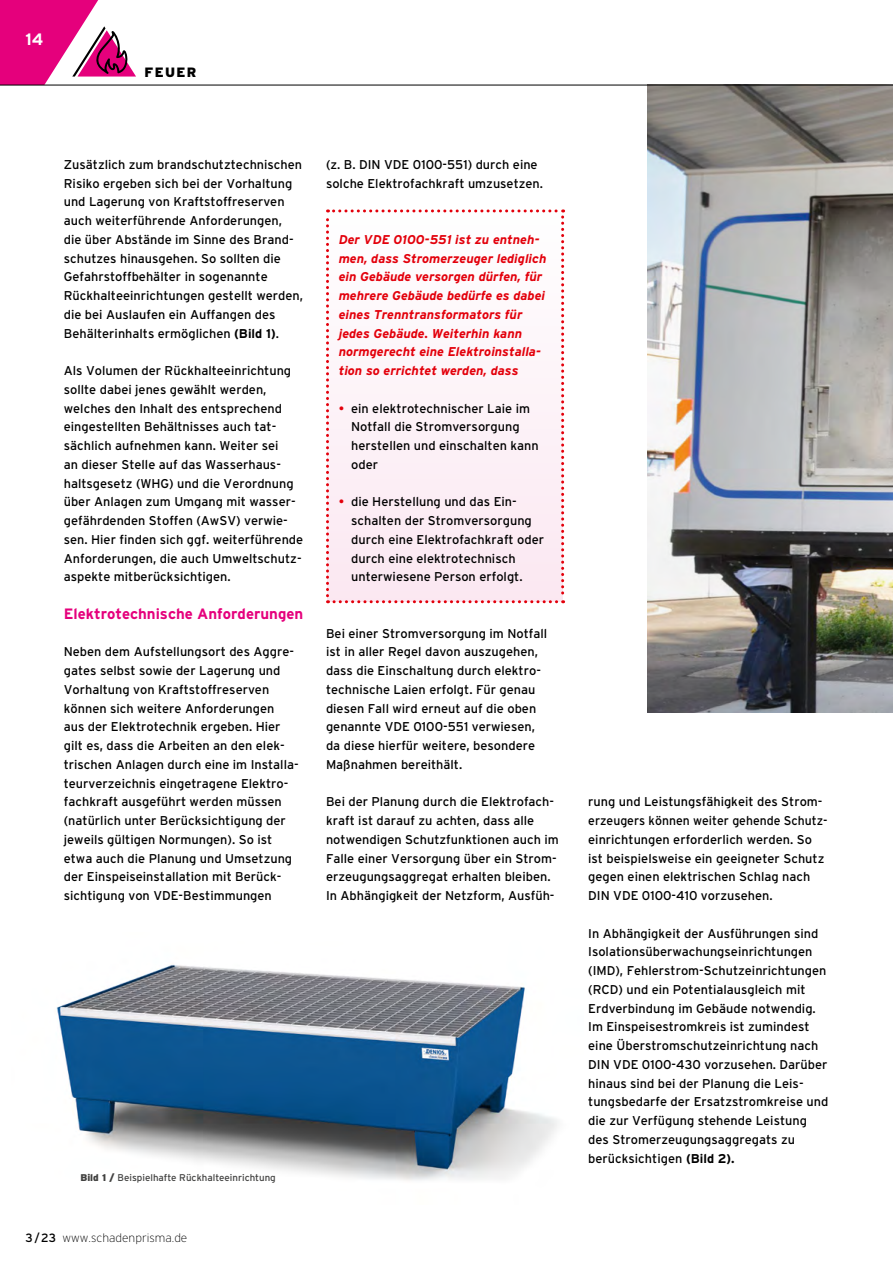
<style>
.page{position:relative;width:893px;height:1263px;background:#fff}
.page>*{position:absolute;margin:0;border:0;box-sizing:border-box;transform-origin:0 0}
.t1{font:700 16.5px "Interstate";color:#fff}
.Fliesstext_2020{font:700 15px "Interstate";color:#e5007c}
.t2{font:900 13.5px "Interstate";letter-spacing:.1em;color:#000}
.Fliesstext_2020-2{font:12.75px/18.8px "Interstate";color:#000}
.Fliesstext_2020-3{font:italic 700 12.75px/18.8px "Interstate";color:#e3000b}
.t3{font:200 12px "Interstate";color:#000}
.Bu_2020{font:9.75px "Interstate";color:#414140}
.s1{font-weight:700}
.s2{color:#e3000b}
.s3{font-weight:900}
.s4{font-weight:400}
</style>
<div class="page">
<svg style="left:0;top:0;width:136px;height:85px"></svg>
<svg style="left:326px;top:209px;width:238px;height:394px"></svg>
<img style="left:56px;top:964px;width:502px;height:217px">
<img style="left:648px;top:86px;width:245px;height:626px">
<hr style="left:0;top:85px;width:893px;height:1px;background:#000">
<p class="t1" style="left:26px;top:30px;width:19px">14</p>
<p class="t2" style="left:145px;top:64px;width:53px">FEUER</p>
<p class="Fliesstext_2020-2" style="left:64px;top:155px;width:241px">Zusätzlich zum brandschutztechnischen Risiko ergeben sich bei der Vorhaltung und Lagerung von Kraftstoffreserven auch weiterführende Anforderungen,<br>die über Abstände im Sinne des Brand&shy;schutzes hinausgehen. So sollten die Gefahrstoffbehälter in sogenannte Rückhalteeinrichtungen gestellt werden, die bei Auslaufen ein Auffangen des Behälterinhalts ermöglichen <span class="s1">(Bild 1)</span>.</p>
<p class="Fliesstext_2020-2" style="left:64px;top:361px;width:241px">Als Volumen der Rückhalteeinrichtung sollte dabei jenes gewählt werden, welches den Inhalt des entsprechend eingestellten Behältnisses auch tat&shy;sächlich aufnehmen kann. Weiter sei<br>an dieser Stelle auf das Wasserhaus&shy;haltsgesetz (WHG) und die Verordnung über Anlagen zum Umgang mit wasser&shy;gefährdenden Stoffen (AwSV) verwie&shy;sen. Hier finden sich ggf. weiterführende Anforderungen, die auch Umweltschutz&shy;aspekte mitberücksichtigen.</p>
<p class="Fliesstext_2020" style="left:64px;top:605px;width:241px">Elektrotechnische Anforderungen</p>
<p class="Fliesstext_2020-2" style="left:64px;top:642px;width:236px">Neben dem Aufstellungsort des Aggre&shy;gates selbst sowie der Lagerung und Vorhaltung von Kraftstoffreserven können sich weitere Anforderungen<br>aus der Elektrotechnik ergeben. Hier gilt es, dass die Arbeiten an den elek&shy;trischen Anlagen durch eine im Installa&shy;teurverzeichnis eingetragene Elektro&shy;fachkraft ausgeführt werden müssen (natürlich unter Berücksichtigung der jeweils gültigen Normungen). So ist etwa auch die Planung und Umsetzung der Einspeiseinstallation mit Berück&shy;sichtigung von VDE-Bestimmungen</p>
<p class="Fliesstext_2020-2" style="left:326px;top:155px;width:219px">(z. B. DIN VDE 0100-551) durch eine solche Elektrofachkraft umzusetzen.</p>
<p class="Fliesstext_2020-3" style="left:339px;top:230px;width:209px">Der VDE 0100-551 ist zu entneh&shy;men, dass Stromerzeuger lediglich ein Gebäude versorgen dürfen, für mehrere Gebäude bedürfe es dabei eines Trenntransformators für jedes Gebäude. Weiterhin kann normgerecht eine Elektroinstalla&shy;tion so errichtet werden, dass</p>
<p class="Fliesstext_2020-2" style="left:351px;top:399px;width:189px;text-indent:-12px"><span class="s2">•</span> ein elektrotechnischer Laie im<br>Notfall die Stromversorgung herstellen und einschalten kann oder</p>
<p class="Fliesstext_2020-2" style="left:351px;top:492px;width:194px;text-indent:-12px"><span class="s2">•</span> die Herstellung und das Ein&shy;schalten der Stromversorgung durch eine Elektrofachkraft oder durch eine elektrotechnisch unterwiesene Person erfolgt.</p>
<p class="Fliesstext_2020-2" style="left:326px;top:624px;width:223px">Bei einer Stromversorgung im Notfall ist in aller Regel davon auszugehen, dass die Einschaltung durch elektro&shy;technische Laien erfolgt. Für genau diesen Fall wird erneut auf die oben genannte VDE 0100-551 verwiesen, da diese hierfür weitere, besondere Maßnahmen bereithält.</p>
<p class="Fliesstext_2020-2" style="left:326px;top:792px;width:234px">Bei der Planung durch die Elektrofach&shy;kraft ist darauf zu achten, dass alle notwendigen Schutzfunktionen auch im Falle einer Versorgung über ein Strom&shy;erzeugungsaggregat erhalten bleiben.<br>In Abhängigkeit der Netzform, Ausfüh-</p>
<p class="Bu_2020" style="left:80px;top:1172px;width:197px"><span class="s3">Bild 1 /</span> Beispielhafte Rückhalteeinrichtung</p>
<p class="t3" style="left:26px;top:1231px;width:163px"><span class="s4">3/23</span> www.schadenprisma.de</p>
<p class="Fliesstext_2020-2" style="left:588px;top:792px;width:241px">rung und Leistungsfähigkeit des Strom&shy;erzeugers können weiter gehende Schutz&shy;einrichtungen erforderlich werden. So ist beispielsweise ein geeigneter Schutz gegen einen elektrischen Schlag nach DIN VDE 0100-410 vorzusehen.</p>
<p class="Fliesstext_2020-2" style="left:588px;top:924px;width:242px">In Abhängigkeit der Ausführungen sind Isolationsüberwachungseinrichtungen (IMD), Fehlerstrom-Schutzeinrichtungen (RCD) und ein Potentialausgleich mit Erdverbindung im Gebäude notwendig.<br>Im Einspeisestromkreis ist zumindest eine Überstromschutzeinrichtung nach DIN VDE 0100-430 vorzusehen. Darüber hinaus sind bei der Planung die Leis&shy;tungsbedarfe der Ersatzstromkreise und die zur Verfügung stehende Leistung des Stromerzeugungsaggregats zu berücksichtigen <span class="s1">(Bild 2).</span></p>
</div>
